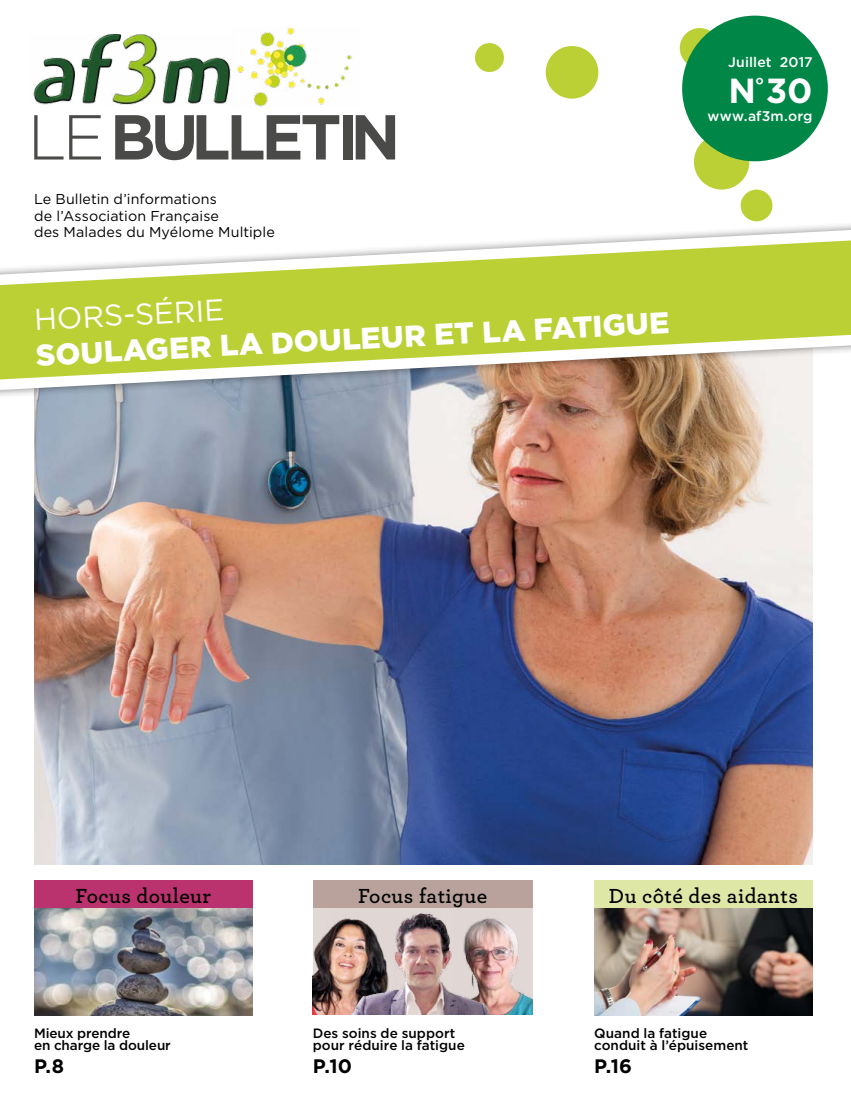
<style>
.page{position:relative;width:851px;height:1106px;background:#fff}
.page>*{position:absolute;margin:0;border:0;box-sizing:border-box;transform-origin:0 0}
.t1{font:700 63.3px "Gotham";letter-spacing:-.07em;color:#4a4a49}
.t2{font:700 34.8px "Gotham";color:#fff}
.t3{font:900 30px "Gotham";color:#fff}
.t4{font:30px "Gotham";color:#fff}
.t5{font:600 21.3px "Archer";letter-spacing:.02em;color:#000}
.t6{font:700 19.5px "Gotham";color:#000}
.t7{font:14.25px/16.5px "Gotham";letter-spacing:.005em;color:#000}
.t8{font:500 13.95px "Gotham";letter-spacing:.01em;color:#fff}
.t9{font:500 13.5px/12.8px "Gotham";color:#000}
.s1{font-weight:300}
</style>
<div class="page">
<img style="left:34px;top:402px;width:778px;height:462px">
<img style="left:34px;top:907px;width:218px;height:108px">
<div style="left:34px;top:880px;width:218px;height:27px;background:#ba326e"></div>
<img style="left:594px;top:907px;width:218px;height:108px">
<div style="left:594px;top:880px;width:218px;height:27px;background:#dfe7a6"></div>
<img style="left:33px;top:34px;width:198px;height:71px">
<img style="left:236px;top:28px;width:116px;height:79px">
<div style="left:0;top:217px;width:850px;height:185px;background:#000;opacity:.5"></div>
<svg style="left:0;top:220px;width:850px;height:179px"></svg>
<img style="left:313px;top:907px;width:19px;height:107px">
<div style="left:693px;top:134px;width:56px;height:55px;background:#bbd034;border-radius:50%"></div>
<div style="left:740px;top:189px;width:32px;height:32px;background:#bbd034;border-radius:50%"></div>
<div style="left:475px;top:43px;width:29px;height:29px;background:#bbd034;border-radius:50%"></div>
<div style="left:545px;top:46px;width:53px;height:53px;background:#bbd034;border-radius:50%"></div>
<div style="left:679px;top:28px;width:40px;height:40px;background:#bbd034;border-radius:50%"></div>
<div style="left:682px;top:16px;width:145px;height:145px;background:#008647;border-radius:50%"></div>
<img style="left:499px;top:910px;width:33px;height:104px">
<img style="left:332px;top:907px;width:167px;height:107px">
<div style="left:313px;top:880px;width:219px;height:27px;background:#b8a29b"></div>
<h1 class="t1" style="left:28px;top:95px;width:374px"><span class="s1">LE</span>BULLETIN</h1>
<p class="t7" style="left:34px;top:190px;width:242px">Le Bulletin d’informations<br>de l’Association Française<br>des Malades du Myélome Multiple</p>
<h3 class="t4" style="left:33px;top:300px;width:192px;rotate:-3deg">HORS-SÉRIE</h3>
<h3 class="t3" style="left:35px;top:335px;width:635px;rotate:-3deg">SOULAGER LA DOULEUR ET LA FATIGUE</h3>
<p class="t8" style="left:728px;top:53px;width:86px">Juillet 2017</p>
<h2 class="t2" style="left:728px;top:68px;width:86px">N<sup>°</sup> 30</h2>
<p class="t8" style="left:707px;top:107px;width:107px">www.af3m.org</p>
<h3 class="t5" style="left:76px;top:879px;width:137px">Focus douleur</h3>
<p class="t9" style="left:34px;top:1026px;width:138px">Mieux prendre<br>en charge la douleur</p>
<h3 class="t6" style="left:34px;top:1053px;width:31px">P.8</h3>
<h3 class="t5" style="left:358px;top:879px;width:131px">Focus fatigue</h3>
<p class="t9" style="left:313px;top:1026px;width:154px">Des soins de support pour réduire la fatigue</p>
<h3 class="t6" style="left:313px;top:1053px;width:41px">P.10</h3>
<h3 class="t5" style="left:608px;top:879px;width:190px">Du côté des aidants</h3>
<p class="t9" style="left:594px;top:1026px;width:156px">Quand la fatigue conduit à l’épuisement</p>
<h3 class="t6" style="left:594px;top:1053px;width:39px">P.16</h3>
</div>
